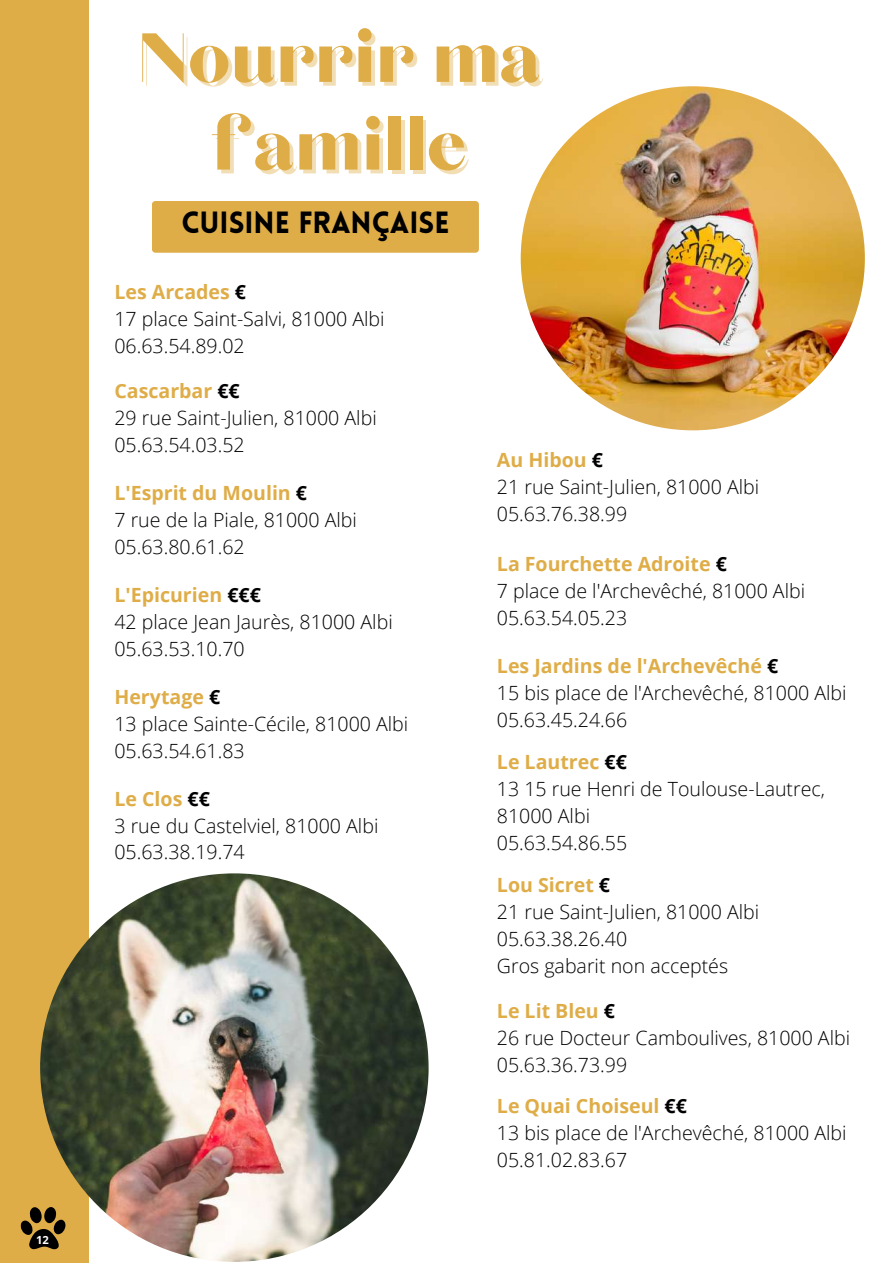
<style>
.page{position:relative;width:893px;height:1264px;background:#fff}
.page>*{position:absolute;margin:0;border:0;box-sizing:border-box;transform-origin:0 0}
.t1{font:86.55px/87.8px "Chloe";color:#dfad48;text-align:center}
.t2{font:900 30px "Lovelo";color:#000}
.t3{font:300 19.65px/27px "Open Sans";color:#000}
.t4{font:700 11.25px "Open Sans";color:#fff}
.s1{font-weight:700;color:#dfad48}
.s2{font-weight:700}
</style>
<div class="page">
<div style="left:152px;top:201px;width:327px;height:52px;background:#dfad48;border-radius:4px"></div>
<img style="left:520px;top:86px;width:344px;height:344px;border-radius:50%">
<div style="left:0;top:0;width:89px;height:1262px;background:#dfad48"></div>
<img style="left:40px;top:873px;width:388px;height:388px;border-radius:50%">
<svg style="left:20px;top:1207px;width:46px;height:42px"></svg>
<p class="t4" style="left:36px;top:1232px;width:14px">12</p>
<h1 class="t1" style="left:138px;top:17px;width:404px">Nourrir ma famille</h1>
<h2 class="t2" style="left:181px;top:211px;width:269px">CUISINE FRANÇAISE</h2>
<p class="t3" style="left:114px;top:278px;width:272px"><span class="s1">Les Arcades</span> <span class="s2">€<br></span>17 place Saint-Salvi, 81000 Albi<br>06.63.54.89.02</p>
<p class="t3" style="left:114px;top:377px;width:264px"><span class="s1">Cascarbar</span> <span class="s2">€€<br></span>29 rue Saint-Julien, 81000 Albi<br>05.63.54.03.52</p>
<p class="t3" style="left:114px;top:479px;width:244px"><span class="s1">L'Esprit du Moulin</span> <span class="s2">€<br></span>7 rue de la Piale, 81000 Albi<br>05.63.80.61.62</p>
<p class="t3" style="left:114px;top:581px;width:280px"><span class="s1">L'Epicurien</span> <span class="s2">€€€<br></span>42 place Jean Jaurès, 81000 Albi<br>05.63.53.10.70</p>
<p class="t3" style="left:114px;top:682px;width:295px"><span class="s1">Herytage</span> <span class="s2">€<br></span>13 place Sainte-Cécile, 81000 Albi<br>05.63.54.61.83</p>
<p class="t3" style="left:114px;top:784px;width:265px"><span class="s1">Le Clos</span> <span class="s2">€€<br></span>3 rue du Castelviel, 81000 Albi<br>05.63.38.19.74</p>
<p class="t3" style="left:497px;top:446px;width:264px"><span class="s1">Au Hibou</span> <span class="s2">€<br></span>21 rue Saint-Julien, 81000 Albi<br>05.63.76.38.99</p>
<p class="t3" style="left:497px;top:549px;width:310px"><span class="s1">La Fourchette Adroite</span> <span class="s2">€<br></span>7 place de l'Archevêché, 81000 Albi<br>05.63.54.05.23</p>
<p class="t3" style="left:497px;top:651px;width:351px"><span class="s1">Les Jardins de l'Archevêché</span> <span class="s2">€<br></span>15 bis place de l'Archevêché, 81000 Albi<br>05.63.45.24.66</p>
<p class="t3" style="left:497px;top:748px;width:329px"><span class="s1">Le Lautrec</span> <span class="s2">€€<br></span>13 15 rue Henri de Toulouse-Lautrec,<br>81000 Albi<br>05.63.54.86.55</p>
<p class="t3" style="left:497px;top:870px;width:264px"><span class="s1">Lou Sicret</span> <span class="s2">€<br></span>21 rue Saint-Julien, 81000 Albi<br>05.63.38.26.40<br>Gros gabarit non acceptés</p>
<p class="t3" style="left:497px;top:997px;width:355px"><span class="s1">Le Lit Bleu</span> <span class="s2">€<br></span>26 rue Docteur Camboulives, 81000 Albi<br>05.63.36.73.99</p>
<p class="t3" style="left:497px;top:1092px;width:351px"><span class="s1">Le Quai Choiseul</span> <span class="s2">€€<br></span>13 bis place de l'Archevêché, 81000 Albi<br>05.81.02.83.67</p>
</div>
